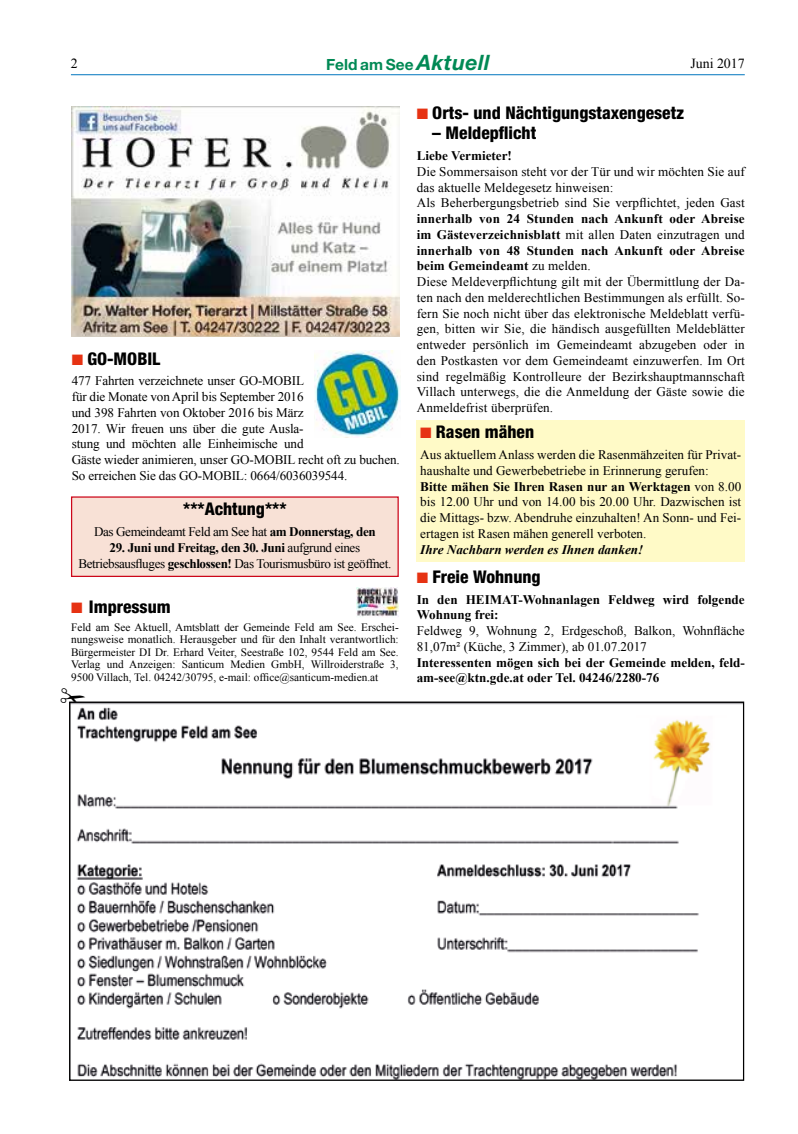
<style>
.page{position:relative;width:798px;height:1134px;background:#fff}
.page>*{position:absolute;margin:0;border:0;box-sizing:border-box;transform-origin:0 0}
.t1{font:800 condensed 17.5px "Helvetica Neue";color:#000}
.t2{font:700 15.38px "Helvetica Neue";color:#008954}
.t3{font:13.88px "Times New Roman";color:#000}
.t4{font:13.12px/15.8px "Times New Roman";color:#000}
.t5{font:700 13.12px/15.8px "Times New Roman";color:#000}
.t6{font:13.12px/15.8px "Times New Roman";letter-spacing:-.03em;color:#000;text-align:center}
.t7{font:italic 700 13.12px "Times New Roman";color:#000}
.t8{font:11.25px/12.5px "Times New Roman";color:#000;text-align:justify}
.s1{font-style:italic;font-size:21.25px}
.s2{color:#e63213}
.s3{font-weight:700}
</style>
<div class="page">
<hr style="left:71px;top:74px;width:673px;height:1px;background:#0076be">
<img style="left:314px;top:350px;width:86px;height:87px">
<img style="left:72px;top:106px;width:327px;height:231px">
<div style="left:72px;top:497px;width:326px;height:79px;background:#f8e1d6"></div>
<div style="left:71px;top:496px;width:327px;height:81px;border:1px solid #cc071a"></div>
<img style="left:71px;top:703px;width:671px;height:376px">
<img style="left:356px;top:587px;width:42px;height:30px">
<div style="left:416px;top:421px;width:328px;height:141px;background:#fffac7"></div>
<svg style="left:69px;top:701px;width:16px;height:2px"></svg>
<p class="t3" style="left:71px;top:54px;width:8px">2</p>
<p class="t2" style="left:326px;top:55px;width:165px">Feld am See <span class="s1">Aktuell</span></p>
<p class="t3" style="left:690px;top:54px;width:56px">Juni 2017</p>
<h1 class="t1" style="left:72px;top:348px;width:90px"><span class="s2">■</span> GO-MOBIL</h1>
<p class="t4" style="left:72px;top:373px;width:329px">477 Fahrten verzeichnete unser GO-MOBIL<br>für die Monate von April bis September 2016<br>und 398 Fahrten von Oktober 2016 bis März<br>2017. Wir freuen uns über die gute Ausla-<br>stung und möchten alle Einheimische und<br>Gäste wieder animieren, unser GO-MOBIL recht oft zu buchen.<br>So erreichen Sie das GO-MOBIL: 0664/6036039544.</p>
<h1 class="t1" style="left:183px;top:498px;width:105px">***Achtung***</h1>
<p class="t6" style="left:94px;top:524px;width:283px">Das Gemeindeamt Feld am See hat <span class="s3">am Donnerstag, den</span></p>
<p class="t6" style="left:78px;top:539px;width:314px"><span class="s3">29. Juni und Freitag, den 30. Juni</span> aufgrund eines<br>Betriebsausfluges <span class="s3">geschlossen!</span> Das Tourismusbüro ist geöffnet.</p>
<h1 class="t1" style="left:71px;top:596px;width:101px"><span class="s2">■</span> Impressum</h1>
<p class="t8" style="left:71px;top:620px;width:329px">Feld am See Aktuell, Amtsblatt der Gemeinde Feld am See. Erschei&shy;nungsweise monatlich. Herausgeber und für den Inhalt verantwortlich:<br>Bürgermeister DI Dr. Erhard Veiter, Seestraße 102, 9544 Feld am See.<br>Verlag und Anzeigen: Santicum Medien GmbH, Willroiderstraße 3, 9500 Villach, Tel. 04242/30795, e-mail: office@santicum-medien.at</p>
<h1 class="t1" style="left:416px;top:102px;width:269px"><span class="s2">■</span> Orts- und Nächtigungstaxengesetz</h1>
<h1 class="t1" style="left:432px;top:122px;width:105px">– Meldepflicht</h1>
<p class="t5" style="left:416px;top:147px;width:97px">Liebe Vermieter!</p>
<p class="t4" style="left:416px;top:163px;width:329px">Die Sommersaison steht vor der Tür und wir möchten Sie auf das aktuelle Meldegesetz hinweisen:<br>Als Beherbergungsbetrieb sind Sie verpflichtet, jeden Gast</p>
<p class="t4" style="left:416px;top:211px;width:329px"><span class="s3">innerhalb von 24 Stunden nach Ankunft oder Abreise im Gästeverzeichnisblatt</span> mit allen Daten einzutragen und <span class="s3">innerhalb von 48 Stunden nach Ankunft oder Abreise beim Gemeindeamt</span> zu melden.<br>Diese Meldeverpflichtung gilt mit der Übermittlung der Da&shy;ten nach den melderechtlichen Bestimmungen als erfüllt. So&shy;fern Sie noch nicht über das elektronische Meldeblatt verfü&shy;gen, bitten wir Sie, die händisch ausgefüllten Meldeblätter entweder persönlich im Gemeindeamt abzugeben oder in den Postkasten vor dem Gemeindeamt einzuwerfen. Im Ort sind regelmäßig Kontrolleure der Bezirkshauptmannschaft Villach unterwegs, die die Anmeldung der Gäste sowie die Anmeldefrist überprüfen.</p>
<h1 class="t1" style="left:420px;top:421px;width:115px"><span class="s2">■</span> Rasen mähen</h1>
<p class="t4" style="left:420px;top:446px;width:322px">Aus aktuellem Anlass werden die Rasenmähzeiten für Privat&shy;haushalte und Gewerbebetriebe in Erinnerung gerufen:<br><span class="s3">Bitte mähen Sie Ihren Rasen nur an Werktagen</span> von 8.00 bis 12.00 Uhr und von 14.00 bis 20.00 Uhr. Dazwischen ist die Mittags- bzw. Abendruhe einzuhalten! An Sonn- und Fei&shy;ertagen ist Rasen mähen generell verboten.</p>
<p class="t7" style="left:420px;top:540px;width:224px">Ihre Nachbarn werden es Ihnen danken!</p>
<h1 class="t1" style="left:416px;top:566px;width:125px"><span class="s2">■</span> Freie Wohnung</h1>
<p class="t5" style="left:416px;top:591px;width:329px">In den HEIMAT-Wohnanlagen Feldweg wird folgende<br>Wohnung frei:</p>
<p class="t4" style="left:416px;top:623px;width:329px">Feldweg 9, Wohnung 2, Erdgeschoß, Balkon, Wohnfläche<br>81,07m² (Küche, 3 Zimmer), ab 01.07.2017</p>
<p class="t5" style="left:416px;top:654px;width:329px">Interessenten mögen sich bei der Gemeinde melden, feld&shy;am-see@ktn.gde.at oder Tel. 04246/2280-76</p>
</div>
